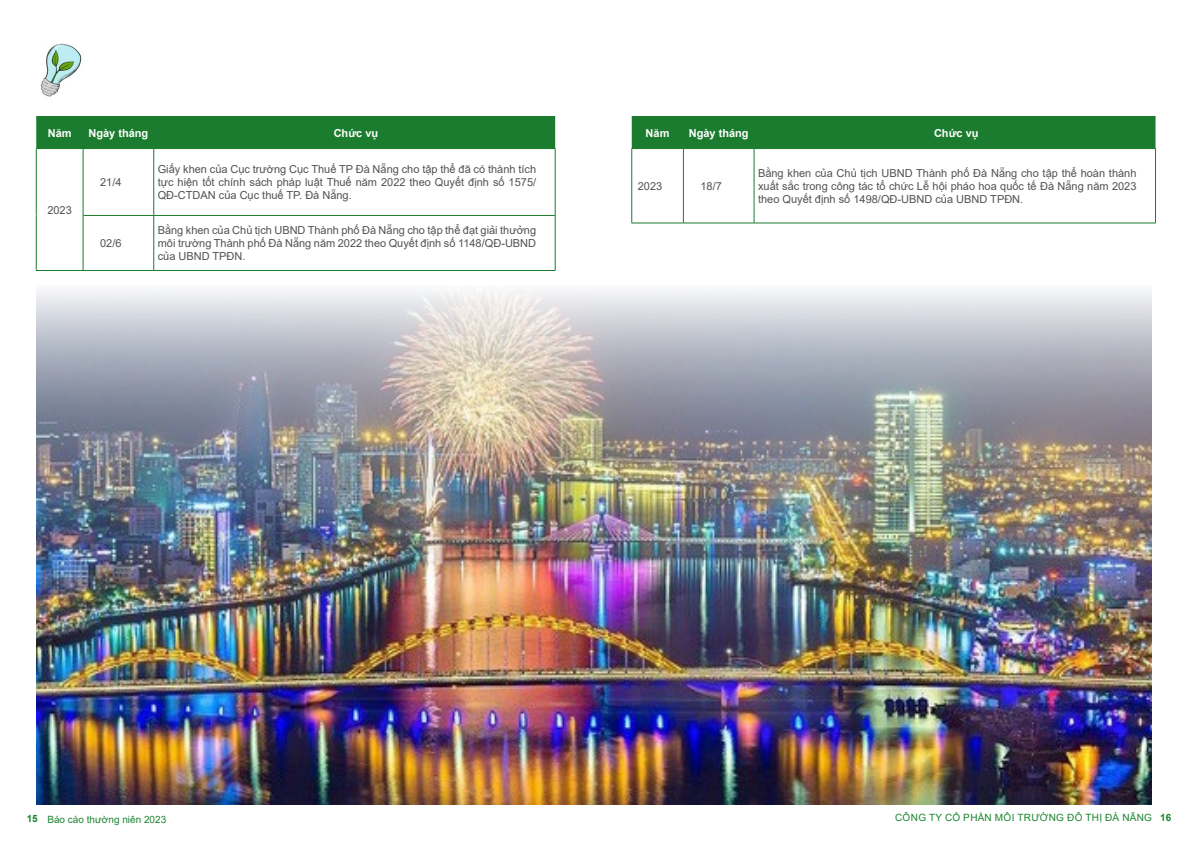
<style>
.page{position:relative;width:1191px;height:842px;background:#fff}
.page>*{position:absolute;margin:0;border:0;box-sizing:border-box;transform-origin:0 0}
.t1{font:11px/13.2px "Arial";color:#525252;text-align:justify}
.t2{font:700 11px "Arial";color:#fffefd}
.t3{font:10px "Arial";letter-spacing:.02em;color:#1c8531}
.t4{font:10px "Arial";color:#1c8531}
.s1{font-weight:700}
</style>
<div class="page">
<img style="left:40px;top:43px;width:42px;height:54px">
<div style="left:36px;top:117px;width:519px;height:31px;background:#1b7c2f"></div>
<hr style="left:36px;top:149px;width:1px;height:66px;background:#1b7c2f">
<hr style="left:36px;top:215px;width:1px;height:55px;background:#1b7c2f">
<hr style="left:83px;top:149px;width:1px;height:66px;background:#1b7c2f">
<hr style="left:153px;top:149px;width:1px;height:66px;background:#1b7c2f">
<hr style="left:555px;top:149px;width:1px;height:66px;background:#1b7c2f">
<hr style="left:83px;top:215px;width:71px;height:1px;background:#1b7c2f">
<hr style="left:154px;top:215px;width:401px;height:1px;background:#1b7c2f">
<hr style="left:83px;top:215px;width:1px;height:55px;background:#1b7c2f">
<hr style="left:153px;top:216px;width:1px;height:54px;background:#1b7c2f">
<hr style="left:555px;top:215px;width:1px;height:55px;background:#1b7c2f">
<hr style="left:36px;top:270px;width:47px;height:1px;background:#1b7c2f">
<hr style="left:83px;top:270px;width:71px;height:1px;background:#1b7c2f">
<hr style="left:154px;top:270px;width:401px;height:1px;background:#1b7c2f">
<hr style="left:36px;top:116px;width:47px;height:1px;background:#1b7c2f">
<hr style="left:83px;top:116px;width:71px;height:1px;background:#1b7c2f">
<hr style="left:154px;top:116px;width:401px;height:1px;background:#1b7c2f">
<hr style="left:36px;top:148px;width:47px;height:1px;background:#1b7c2f">
<hr style="left:83px;top:148px;width:71px;height:1px;background:#1b7c2f">
<hr style="left:154px;top:148px;width:401px;height:1px;background:#1b7c2f">
<img style="left:36px;top:290px;width:1116px;height:514px">
<div style="left:632px;top:117px;width:523px;height:31px;background:#1b7c2f"></div>
<hr style="left:631px;top:149px;width:1px;height:74px;background:#1b7c2f">
<hr style="left:683px;top:149px;width:1px;height:74px;background:#1b7c2f">
<hr style="left:754px;top:149px;width:1px;height:74px;background:#1b7c2f">
<hr style="left:1155px;top:149px;width:1px;height:74px;background:#1b7c2f">
<hr style="left:631px;top:148px;width:52px;height:1px;background:#1b7c2f">
<hr style="left:631px;top:223px;width:52px;height:1px;background:#1b7c2f">
<hr style="left:683px;top:148px;width:71px;height:1px;background:#1b7c2f">
<hr style="left:754px;top:148px;width:401px;height:1px;background:#1b7c2f">
<hr style="left:683px;top:223px;width:71px;height:1px;background:#1b7c2f">
<hr style="left:754px;top:223px;width:401px;height:1px;background:#1b7c2f">
<hr style="left:632px;top:116px;width:51px;height:1px;background:#1b7c2f">
<hr style="left:683px;top:116px;width:71px;height:1px;background:#1b7c2f">
<hr style="left:754px;top:116px;width:401px;height:1px;background:#1b7c2f">
<p class="t2" style="left:48px;top:125px;width:25px">Năm</p>
<p class="t2" style="left:88px;top:125px;width:61px">Ngày tháng</p>
<p class="t2" style="left:334px;top:125px;width:46px">Chức vụ</p>
<p class="t1" style="left:47px;top:203px;width:26px">2023</p>
<p class="t1" style="left:100px;top:175px;width:23px">21/4</p>
<p class="t1" style="left:100px;top:236px;width:23px">02/6</p>
<p class="t1" style="left:158px;top:162px;width:380px">Giấy khen của Cục trường Cục Thuế TP Đà Nẵng cho tập thể đã có thành tích tực hiện tốt chính sách pháp luật Thuế năm 2022 theo Quyết định số 1575/ QĐ-CTDAN của Cục thuế TP. Đà Nẵng.</p>
<p class="t1" style="left:158px;top:223px;width:380px">Bằng khen của Chủ tịch UBND Thành phố Đà Nẵng cho tập thể đạt giải thưởng môi trường Thành phố Đà Nẵng năm 2022 theo Quyết định số 1148/QĐ-UBND của UBND TPĐN.</p>
<p class="t2" style="left:645px;top:125px;width:25px">Năm</p>
<p class="t2" style="left:689px;top:125px;width:61px">Ngày tháng</p>
<p class="t2" style="left:934px;top:125px;width:46px">Chức vụ</p>
<p class="t1" style="left:638px;top:179px;width:26px">2023</p>
<p class="t1" style="left:700px;top:179px;width:23px">18/7</p>
<p class="t1" style="left:758px;top:166px;width:380px">Bằng khen của Chủ tịch UBND Thành phố Đà Nẵng cho tập thể hoàn thành xuất sắc trong công tác tổ chức Lễ hội pháo hoa quốc tế Đà Nẵng năm 2023 theo Quyết định số 1498/QĐ-UBND của UBND TPĐN.</p>
<p class="t4" style="left:27px;top:812px;width:141px"><span class="s1">15</span> Báo cáo thường niên 2023</p>
<p class="t3" style="left:895px;top:811px;width:278px">CÔNG TY CỔ PHẦN MÔI TRƯỜNG ĐÔ THỊ ĐÀ NẴNG <span class="s1">16</span></p>
</div>
